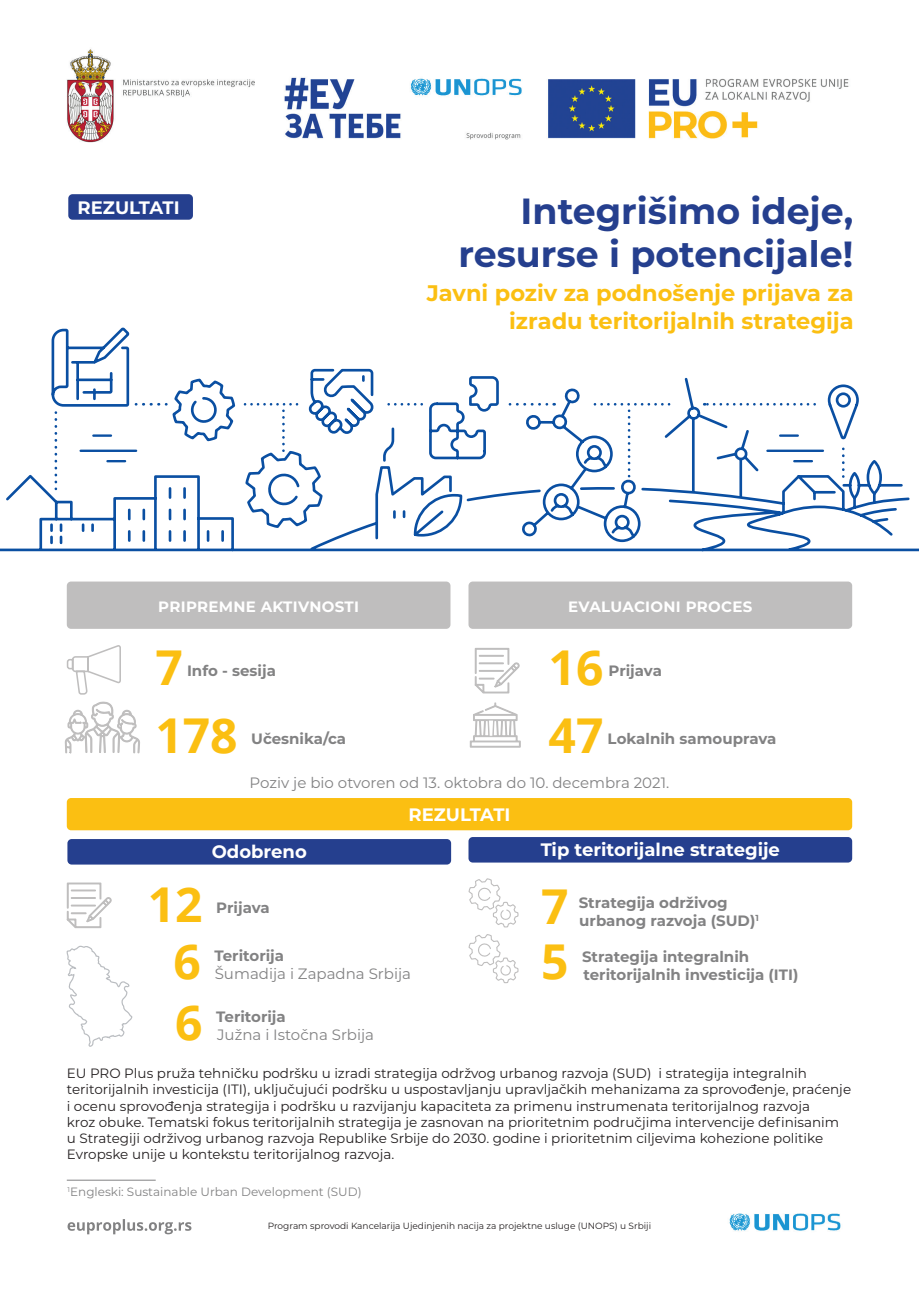
<style>
.page{position:relative;width:919px;height:1289px;background:#fff}
.page>*{position:absolute;margin:0;border:0;box-sizing:border-box;transform-origin:0 0}
.t1{font:700 48px "Open Sans";color:#fbbf12}
.t2{font:700 36.3px/42.9px "Montserrat";color:#253f8e;text-align:right}
.t3{font:700 22.5px/27.9px "Montserrat";color:#fbbf12;text-align:right}
.t4{font:700 18px "Montserrat";color:#fff}
.t5{font:700 15px/18px "Montserrat";color:#828283}
.t6{font:15px/18px "Montserrat";color:#828283}
.t7{font:700 15px "Montserrat";letter-spacing:.02em;color:#fff}
.t8{font:13.5px/16.2px "Montserrat";color:#231f20}
.t9{font:12px "Montserrat";color:#828283}
.t10{font:9px "Montserrat";color:#231f20}
.s1{font-weight:700}
</style>
<div class="page">
<div style="left:468px;top:581px;width:384px;height:48px;background:#bfbebe;border-radius:4px"></div>
<div style="left:67px;top:581px;width:383px;height:48px;background:#bfbebe;border-radius:4px"></div>
<div style="left:67px;top:798px;width:785px;height:32px;background:#fbbf12;border-radius:4px"></div>
<div style="left:67px;top:839px;width:384px;height:25px;background:#253f8e;border-radius:4px"></div>
<div style="left:468px;top:837px;width:384px;height:25px;background:#253f8e;border-radius:4px"></div>
<img style="left:67px;top:49px;width:782px;height:94px">
<img style="left:729px;top:1213px;width:112px;height:18px">
<svg style="left:474px;top:648px;width:46px;height:46px"></svg>
<svg style="left:66px;top:882px;width:46px;height:47px"></svg>
<svg style="left:65px;top:701px;width:75px;height:53px"></svg>
<svg style="left:66px;top:645px;width:55px;height:50px"></svg>
<div style="left:68px;top:194px;width:125px;height:26px;background:#253f8e;border-radius:4px"></div>
<svg style="left:67px;top:945px;width:66px;height:102px"></svg>
<svg style="left:469px;top:702px;width:52px;height:45px"></svg>
<hr style="left:67px;top:1179px;width:89px;height:1px;background:#828283">
<svg style="left:68px;top:1219px;width:123px;height:15px"></svg>
<svg style="left:468px;top:878px;width:51px;height:49px"></svg>
<svg style="left:468px;top:934px;width:51px;height:49px"></svg>
<svg style="left:0;top:327px;width:918px;height:225px"></svg>
<hr style="left:81px;top:449px;width:55px;height:3px;background:#0a4fa2">
<svg style="left:107px;top:460px;width:18px;height:2px"></svg>
<hr style="left:93px;top:434px;width:18px;height:3px;background:#0a4fa2">
<svg style="left:282px;top:411px;width:3px;height:33px"></svg>
<svg style="left:55px;top:412px;width:2px;height:70px"></svg>
<svg style="left:504px;top:383px;width:356px;height:94px"></svg>
<svg style="left:388px;top:403px;width:27px;height:2px"></svg>
<svg style="left:245px;top:403px;width:45px;height:2px"></svg>
<svg style="left:136px;top:403px;width:23px;height:2px"></svg>
<p class="t4" style="left:78px;top:195px;width:103px">REZULTATI</p>
<p class="t2" style="left:458px;top:188px;width:396px">Integrišimo ideje, resurse i potencijale!</p>
<p class="t3" style="left:427px;top:278px;width:428px">Javni poziv za podnošenje prijava za izradu teritorijalnih strategija</p>
<p class="t7" style="left:158px;top:596px;width:202px">PRIPREMNE AKTIVNOSTI</p>
<p class="t1" style="left:155px;top:633px;width:29px">7</p>
<p class="t5" style="left:187px;top:661px;width:90px">Info - sesija</p>
<p class="t1" style="left:155px;top:701px;width:84px">178</p>
<p class="t5" style="left:251px;top:728px;width:96px">Učesnika/ca</p>
<p class="t7" style="left:568px;top:596px;width:185px">EVALUACIONI PROCES</p>
<p class="t1" style="left:548px;top:633px;width:56px">16</p>
<p class="t5" style="left:608px;top:661px;width:55px">Prijava</p>
<p class="t1" style="left:548px;top:701px;width:56px">47</p>
<p class="t5" style="left:607px;top:728px;width:170px">Lokalnih samouprava</p>
<p class="t6" style="left:249px;top:773px;width:421px">Poziv je bio otvoren od 13. oktobra do 10. decembra 2021.</p>
<p class="t4" style="left:408px;top:801px;width:103px">REZULTATI</p>
<p class="t4" style="left:212px;top:838px;width:97px">Odobreno</p>
<p class="t1" style="left:148px;top:870px;width:56px">12</p>
<p class="t5" style="left:216px;top:897px;width:55px">Prijava</p>
<p class="t1" style="left:173px;top:928px;width:29px">6</p>
<p class="t6" style="left:214px;top:946px;width:198px"><span class="s1">Teritorija<br></span>Šumadija i Zapadna Srbija</p>
<p class="t1" style="left:175px;top:988px;width:29px">6</p>
<p class="t6" style="left:216px;top:1007px;width:159px"><span class="s1">Teritorija<br></span>Južna i Istočna Srbija</p>
<p class="t4" style="left:540px;top:836px;width:241px">Tip teritorijalne strategije</p>
<p class="t1" style="left:541px;top:872px;width:29px">7</p>
<p class="t5" style="left:578px;top:892px;width:182px">Strategija održivog urbanog razvoja (SUD)<sup>1</sup></p>
<p class="t1" style="left:541px;top:927px;width:29px">5</p>
<p class="t5" style="left:582px;top:947px;width:218px">Strategija integralnih teritorijalnih investicija (ITI)</p>
<p class="t8" style="left:67px;top:1064px;width:785px">EU PRO Plus pruža tehničku podršku u izradi strategija održvog urbanog razvoja (SUD) i strategija integralnih teritorijalnih investicija (ITI), uključujući podršku u uspostavljanju upravljačkih mehanizama za sprovođenje, praćenje i ocenu sprovođenja strategija i podršku u razvijanju kapaciteta za primenu instrumenata teritorijalnog razvoja<br>kroz obuke. Tematski fokus teritorijalnih strategija je zasnovan na prioritetnim područjima intervencije definisanim u Strategiji održivog urbanog razvoja Republike Srbije do 2030. godine i prioritetnim ciljevima kohezione politike Evropske unije u kontekstu teritorijalnog razvoja.</p>
<p class="t9" style="left:68px;top:1183px;width:295px"><sup>1</sup>Engleski: Sustainable Urban Development (SUD)</p>
<p class="t10" style="left:268px;top:1219px;width:384px">Program sprovodi Kancelarija Ujedinjenih nacija za projektne usluge (UNOPS) u Srbiji</p>
</div>
